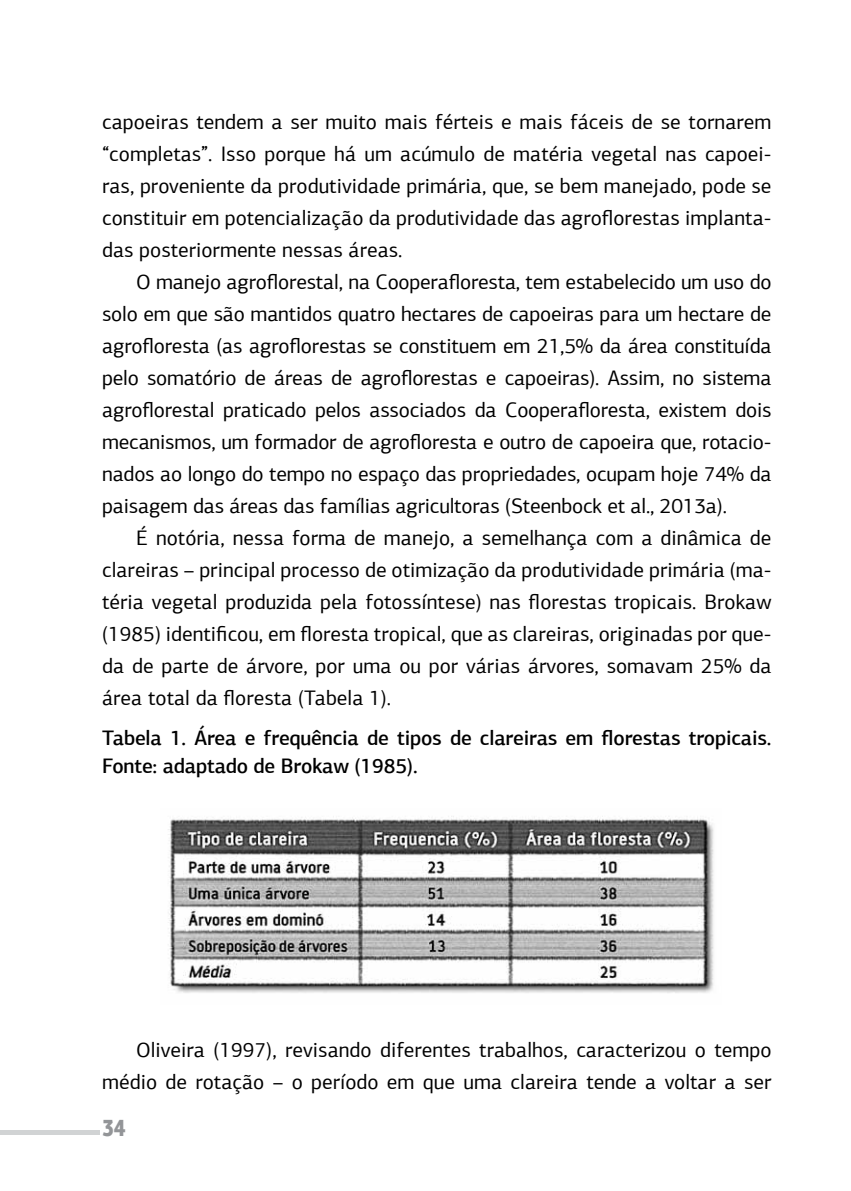
<style>
.page{position:relative;width:851px;height:1191px;background:#fff}
.page>*{position:absolute;margin:0;border:0;box-sizing:border-box;transform-origin:0 0}
.t1{font:900 24px "PF Agora Sans Pro";color:#939598;scale:.8 1}
.t2{font:21px/32px "PF Agora Sans Pro";color:#000;text-align:justify}
.t3{font:500 21px/28px "PF Agora Sans Pro";letter-spacing:-.01em;color:#000}
</style>
<div class="page">
<svg style="left:0;top:1130px;width:99px;height:5px"></svg>
<img style="left:168px;top:816px;width:546px;height:177px">
<p class="t2" style="left:102px;top:106px;width:670px">capoeiras tendem a ser muito mais férteis e mais fáceis de se tornarem “completas”. Isso porque há um acúmulo de matéria vegetal nas capoei&shy;ras, proveniente da produtividade primária, que, se bem manejado, pode se constituir em potencialização da produtividade das agroflorestas implanta&shy;das posteriormente nessas áreas.</p>
<p class="t2" style="left:102px;top:266px;width:671px;text-indent:34px">O manejo agroflorestal, na Cooperafloresta, tem estabelecido um uso do solo em que são mantidos quatro hectares de capoeiras para um hectare de agrofloresta (as agroflorestas se constituem em 21,5% da área constituída pelo somatório de áreas de agroflorestas e capoeiras). Assim, no sistema agroflorestal praticado pelos associados da Cooperafloresta, existem dois mecanismos, um formador de agrofloresta e outro de capoeira que, rotacio&shy;nados ao longo do tempo no espaço das propriedades, ocupam hoje 74% da paisagem das áreas das famílias agricultoras (Steenbock et al., 2013a).</p>
<p class="t2" style="left:102px;top:522px;width:671px;text-indent:34px">É notória, nessa forma de manejo, a semelhança com a dinâmica de clareiras – principal processo de otimização da produtividade primária (ma&shy;téria vegetal produzida pela fotossíntese) nas florestas tropicais. Brokaw (1985) identificou, em floresta tropical, que as clareiras, originadas por que&shy;da de parte de árvore, por uma ou por várias árvores, somavam 25% da área total da floresta (Tabela 1).</p>
<p class="t3" style="left:102px;top:724px;width:671px">Tabela 1. Área e frequência de tipos de clareiras em florestas tropicais.<br>Fonte: adaptado de Brokaw (1985).</p>
<p class="t2" style="left:102px;top:1034px;width:670px;text-align:right">Oliveira (1997), revisando diferentes trabalhos, caracterizou o tempo médio de rotação – o período em que uma clareira tende a voltar a ser</p>
<p class="t1" style="left:102px;top:1112px;width:31px">34</p>
</div>
